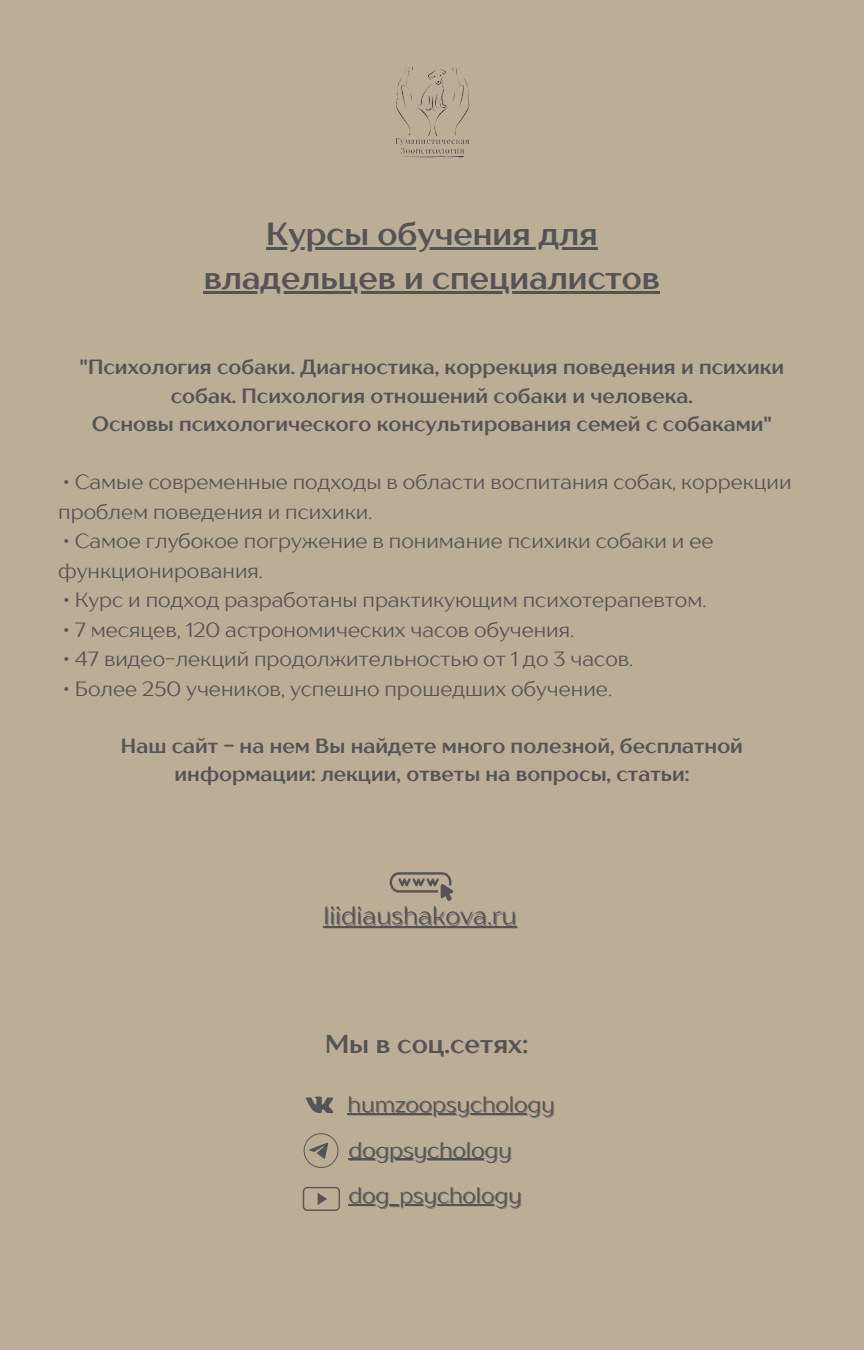
<style>
.page{position:relative;width:864px;height:1350px;background:#bcad97}
.page>*{position:absolute;margin:0;border:0;box-sizing:border-box;transform-origin:0 0}
.t1{font:700 31.95px/43.9px "TT Drugs";color:#545454;text-align:center}
.t2{font:700 25.88px "TT Drugs";color:#545454}
.t3{font:24.53px "TT Drugs";color:#545454}
.t4{font:21.82px "TT Drugs";color:#545454}
.t5{font:20.47px/29.7px "TT Drugs";color:#545454}
.t6{font:700 20.47px/28.3px "TT Drugs";color:#545454;text-align:center}
</style>
<div class="page">
<hr style="left:348px;top:1113px;width:207px;height:2px;background:#545454">
<svg style="left:303px;top:1187px;width:37px;height:24px"></svg>
<hr style="left:266px;top:247px;width:332px;height:3px;background:#545454">
<hr style="left:204px;top:291px;width:456px;height:3px;background:#545454">
<div style="left:0;top:346px;width:864px;height:606px;background:#bcad97"></div>
<hr style="left:324px;top:926px;width:193px;height:1px;background:#545454">
<svg style="left:390px;top:872px;width:64px;height:29px"></svg>
<hr style="left:348px;top:1204px;width:174px;height:1px;background:#545454">
<hr style="left:348px;top:1159px;width:164px;height:1px;background:#545454">
<p class="t1" style="left:204px;top:211px;width:458px">Курсы обучения для владельцев и специалистов</p>
<p class="t6" style="left:80px;top:352px;width:706px">"Психология собаки. Диагностика, коррекция поведения и психики собак. Психология отношений собаки и человека.</p>
<p class="t6" style="left:92px;top:409px;width:682px">Основы психологического консультирования семей с собаками"</p>
<p class="t5" style="left:58px;top:467px;width:735px">• Самые современные подходы в области воспитания собак, коррекции проблем поведения и психики.</p>
<p class="t5" style="left:58px;top:526px;width:657px">• Самое глубокое погружение в понимание психики собаки и ее функционирования.</p>
<p class="t5" style="left:63px;top:585px;width:645px">• Курс и подход разработаны практикующим психотерапевтом.</p>
<p class="t5" style="left:63px;top:614px;width:513px">• 7 месяцев, 120 астрономических часов обучения.</p>
<p class="t5" style="left:63px;top:644px;width:572px">• 47 видео-лекций продолжительностью от 1 до 3 часов.</p>
<p class="t5" style="left:63px;top:674px;width:550px">• Более 250 учеников, успешно прошедших обучение.</p>
<p class="t6" style="left:121px;top:731px;width:624px">Наш сайт - на нем Вы найдете много полезной, бесплатной информации: лекции, ответы на вопросы, статьи:</p>
<p class="t3" style="left:324px;top:901px;width:195px">liidiaushakova.ru</p>
<p class="t2" style="left:325px;top:1028px;width:205px">Мы в соц.сетях:</p>
<p class="t4" style="left:348px;top:1091px;width:209px">humzoopsychology</p>
<p class="t4" style="left:348px;top:1136px;width:165px">dogpsychology</p>
<p class="t4" style="left:348px;top:1182px;width:175px">dog_psychology</p>
</div>
